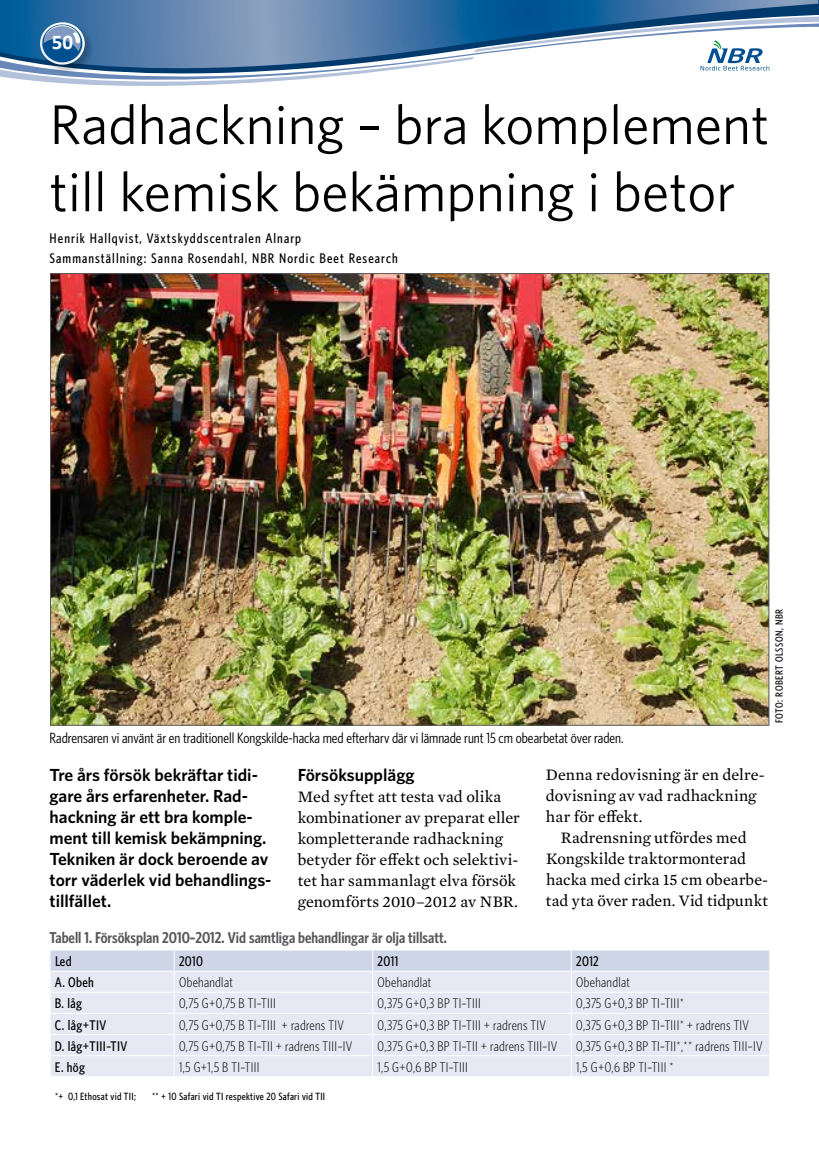
<style>
.page{position:relative;width:819px;height:1166px;background:#fff}
.page>*{position:absolute;margin:0;border:0;box-sizing:border-box;transform-origin:0 0}
.t1{font:56px/67.2px "Whitney";color:#000}
.t2{font:700 21px "Calibri";color:#fff}
.t3{font:600 17.5px/21px "Whitney";color:#000}
.t4{font:16.28px/21px "Mercury Text G2";letter-spacing:.005em;color:#000}
.t5{font:600 15.75px "Whitney Condensed";color:#58585a}
.t6{font:14.88px "Whitney Condensed";color:#000}
.t7{font:300 14px "Whitney Condensed";letter-spacing:.025em;color:#000}
.t8{font:500 14px/19.9px "Whitney Condensed";letter-spacing:.075em;color:#000}
.t9{font:500 14px "Whitney Condensed";letter-spacing:.025em;color:#000}
.t10{font:500 10.5px "Whitney Condensed";letter-spacing:.025em;color:#000}
.t11{font:500 10.5px "Whitney Condensed";letter-spacing:.05em;color:#000}
</style>
<div class="page">
<svg style="left:0;top:0;width:819px;height:86px"></svg>
<svg style="left:50px;top:950px;width:720px;height:126px;background:#e2e6f1"></svg>
<hr style="left:50px;top:971px;width:124px;height:1px;background:#fff">
<hr style="left:174px;top:971px;width:198px;height:1px;background:#fff">
<hr style="left:372px;top:971px;width:199px;height:1px;background:#fff">
<hr style="left:571px;top:971px;width:198px;height:1px;background:#fff">
<hr style="left:50px;top:992px;width:124px;height:1px;background:#fff">
<hr style="left:174px;top:992px;width:198px;height:1px;background:#fff">
<hr style="left:372px;top:992px;width:199px;height:1px;background:#fff">
<hr style="left:571px;top:992px;width:198px;height:1px;background:#fff">
<hr style="left:50px;top:1013px;width:124px;height:1px;background:#fff">
<hr style="left:174px;top:1013px;width:198px;height:1px;background:#fff">
<hr style="left:372px;top:1013px;width:199px;height:1px;background:#fff">
<hr style="left:571px;top:1013px;width:198px;height:1px;background:#fff">
<hr style="left:50px;top:1034px;width:124px;height:1px;background:#fff">
<hr style="left:174px;top:1034px;width:198px;height:1px;background:#fff">
<hr style="left:372px;top:1034px;width:199px;height:1px;background:#fff">
<hr style="left:571px;top:1034px;width:198px;height:1px;background:#fff">
<hr style="left:50px;top:1055px;width:124px;height:1px;background:#fff">
<hr style="left:174px;top:1055px;width:198px;height:1px;background:#fff">
<hr style="left:372px;top:1055px;width:199px;height:1px;background:#fff">
<hr style="left:571px;top:1055px;width:198px;height:1px;background:#fff">
<img style="left:52px;top:275px;width:715px;height:449px">
<h2 class="t2" style="left:52px;top:28px;width:23px">50</h2>
<h1 class="t1" style="left:50px;top:90px;width:721px">Radhackning – bra komplement till kemisk bekämpning i betor</h1>
<p class="t8" style="left:50px;top:227px;width:349px">Henrik Hallqvist, Växtskyddscentralen Alnarp<br>Sammanställning: Sanna Rosendahl, NBR Nordic Beet Research</p>
<p class="t6" style="left:50px;top:728px;width:575px">Radrensaren vi använt är en traditionell Kongskilde-hacka med efterharv där vi lämnade runt 15 cm obearbetat över raden.</p>
<p class="t11" style="left:772px;top:723px;width:115px;rotate:-90deg">FOTO: ROBERT OLSSON, NBR</p>
<p class="t3" style="left:50px;top:764px;width:223px">Tre års försök bekräftar tidi&shy;gare års erfarenheter. Rad&shy;hackning är ett bra komple&shy;ment till kemisk bekämpning.<br>Tekniken är dock beroende av torr väderlek vid behandlings&shy;tillfället.</p>
<p class="t3" style="left:298px;top:764px;width:118px">Försöksupplägg</p>
<p class="t4" style="left:298px;top:785px;width:223px">Med syftet att testa vad olika kombinationer av preparat eller kompletterande radhackning betyder för effekt och selektivi&shy;tet har sammanlagt elva försök genomförts 2010–2012 av NBR.</p>
<p class="t4" style="left:546px;top:763px;width:220px">Denna redovisning är en delre&shy;dovisning av vad radhackning har för effekt.</p>
<p class="t4" style="left:546px;top:826px;width:224px;text-indent:15px">Radrensning utfördes med<br>Kongskilde traktormonterad hacka med cirka 15 cm obearbe&shy;tad yta över raden. Vid tidpunkt</p>
<p class="t5" style="left:50px;top:927px;width:399px">Tabell 1. Försöksplan 2010–2012. Vid samtliga behandlingar är olja tillsatt.</p>
<p class="t8" style="left:55px;top:951px;width:18px">Led</p>
<p class="t8" style="left:179px;top:951px;width:26px">2010</p>
<p class="t8" style="left:377px;top:951px;width:22px">2011</p>
<p class="t8" style="left:576px;top:951px;width:24px">2012</p>
<p class="t8" style="left:55px;top:972px;width:40px">A. Obeh</p>
<p class="t7" style="left:179px;top:974px;width:55px">Obehandlat</p>
<p class="t7" style="left:377px;top:974px;width:55px">Obehandlat</p>
<p class="t7" style="left:576px;top:974px;width:55px">Obehandlat</p>
<p class="t8" style="left:55px;top:993px;width:29px">B. låg</p>
<p class="t7" style="left:179px;top:995px;width:98px">0,75 G+0,75 B TI–TIII</p>
<p class="t7" style="left:377px;top:995px;width:105px">0,375 G+0,3 BP TI–TIII</p>
<p class="t7" style="left:576px;top:995px;width:109px">0,375 G+0,3 BP TI–TIII*</p>
<p class="t8" style="left:55px;top:1014px;width:53px">C. låg+TIV</p>
<p class="t7" style="left:179px;top:1016px;width:166px">0,75 G+0,75 B TI–TIII + radrens TIV</p>
<p class="t7" style="left:377px;top:1016px;width:170px">0,375 G+0,3 BP TI–TIII + radrens TIV</p>
<p class="t7" style="left:576px;top:1016px;width:174px">0,375 G+0,3 BP TI–TIII* + radrens TIV</p>
<p class="t9" style="left:55px;top:1037px;width:74px">D. låg+TIII–TIV</p>
<p class="t7" style="left:179px;top:1037px;width:175px">0,75 G+0,75 B TI–TII + radrens TIII–IV</p>
<p class="t7" style="left:377px;top:1037px;width:181px">0,375 G+0,3 BP TI–TII + radrens TIII–IV</p>
<p class="t7" style="left:576px;top:1037px;width:188px">0,375 G+0,3 BP TI–TII*,** radrens TIII–IV</p>
<p class="t8" style="left:55px;top:1056px;width:32px">E. hög</p>
<p class="t7" style="left:179px;top:1059px;width:82px">1,5 G+1,5 B TI–TIII</p>
<p class="t7" style="left:377px;top:1059px;width:92px">1,5 G+0,6 BP TI–TIII</p>
<p class="t7" style="left:576px;top:1059px;width:99px">1,5 G+0,6 BP TI–TIII *</p>
<p class="t10" style="left:55px;top:1090px;width:82px">*+ 0,1 Ethosat vid TII;</p>
<p class="t10" style="left:152px;top:1090px;width:175px">** + 10 Safari vid TI respektive 20 Safari vid TII</p>
</div>
